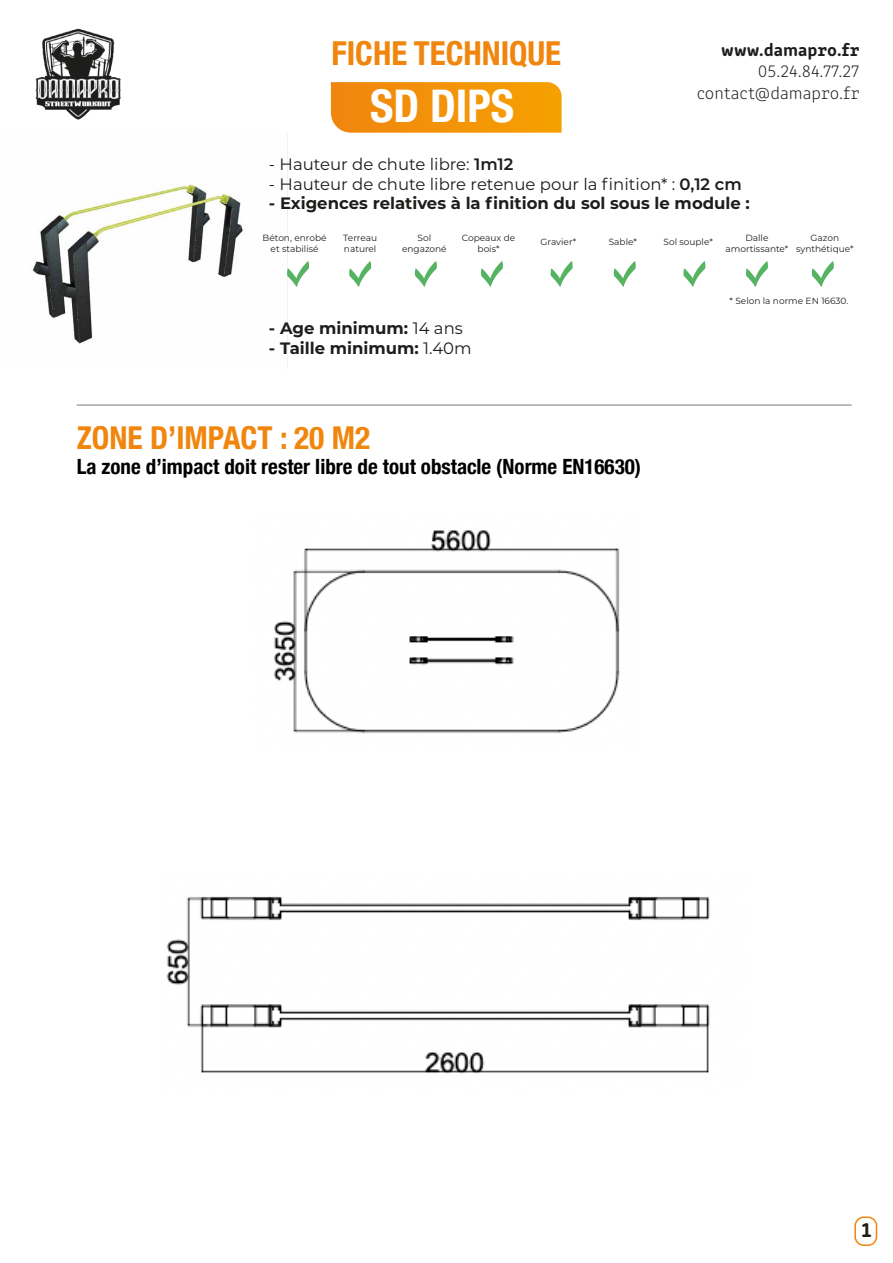
<style>
.page{position:relative;width:893px;height:1263px;background:#fff}
.page>*{position:absolute;margin:0;border:0;box-sizing:border-box;transform-origin:0 0}
.t1{font:700 condensed 45px "Helvetica Neue";color:#fff}
.t2{font:700 condensed 33px "Helvetica Neue";color:#f1860e}
.t3{font:700 condensed 31.5px "Helvetica Neue";color:#f1860e}
.t4{font:700 condensed 21px "Helvetica Neue";color:#000}
.t5{font:700 21px "Clone Rounded";color:#1d1d1b}
.t6{font:18px/21.6px "Clone Rounded El";color:#1d1d1b;text-align:right}
.t7{font:700 18px "Clone Rounded";color:#1d1d1b}
.t8{font:700 16.5px "Montserrat";color:#1d1d1b}
.t9{font:16.5px "Montserrat";color:#1d1d1b}
.t10{font:9px/10.8px "Montserrat";color:#1d1d1b;text-align:center}
.s1{font-weight:600}
.s2{font-weight:400}
</style>
<div class="page">
<img style="left:33px;top:184px;width:210px;height:160px">
<div style="left:854px;top:1216px;width:23px;height:30px;border:2px solid #f1860e;border-radius:9px"></div>
<svg style="left:331px;top:82px;width:231px;height:51px;background:#f3950d"></svg>
<img style="left:35px;top:28px;width:86px;height:92px">
<svg style="left:415px;top:261px;width:22px;height:26px"></svg>
<svg style="left:481px;top:261px;width:22px;height:26px"></svg>
<svg style="left:551px;top:261px;width:22px;height:26px"></svg>
<svg style="left:614px;top:261px;width:22px;height:26px"></svg>
<svg style="left:683px;top:261px;width:22px;height:26px"></svg>
<svg style="left:746px;top:261px;width:22px;height:26px"></svg>
<svg style="left:812px;top:261px;width:22px;height:26px"></svg>
<svg style="left:349px;top:261px;width:22px;height:26px"></svg>
<svg style="left:287px;top:261px;width:22px;height:26px"></svg>
<hr style="left:77px;top:404px;width:775px;height:2px;background:#a8a7a7">
<img style="left:273px;top:530px;width:347px;height:204px">
<img style="left:166px;top:896px;width:544px;height:178px">
<h2 class="t2" style="left:331px;top:25px;width:231px">FICHE TECHNIQUE</h2>
<h1 class="t1" style="left:370px;top:69px;width:146px">SD DIPS</h1>
<h3 class="t7" style="left:721px;top:35px;width:140px">www.damapro.fr</h3>
<h3 class="t6" style="left:697px;top:59px;width:164px">05.24.84.77.27 contact@damapro.fr</h3>
<h3 class="t9" style="left:269px;top:153px;width:246px">- Hauteur de chute libre: <span class="s1">1m12</span></h3>
<h3 class="t9" style="left:269px;top:172px;width:474px">- Hauteur de chute libre retenue pour la finition* : <span class="s1">0,12 cm</span></h3>
<h3 class="t8" style="left:269px;top:191px;width:482px">- Exigences relatives à la finition du sol sous le module :</h3>
<p class="t10" style="left:343px;top:232px;width:35px;text-align:left">Terreau naturel</p>
<p class="t10" style="left:462px;top:232px;width:55px">Copeaux de bois*</p>
<p class="t10" style="left:541px;top:237px;width:37px">Gravier*</p>
<p class="t10" style="left:663px;top:237px;width:51px">Sol souple*</p>
<p class="t10" style="left:263px;top:232px;width:65px">Béton, enrobé et stabilisé</p>
<p class="t10" style="left:402px;top:232px;width:46px">Sol engazoné</p>
<p class="t10" style="left:609px;top:237px;width:30px">Sable*</p>
<p class="t10" style="left:726px;top:232px;width:64px">Dalle amortissante*</p>
<p class="t10" style="left:796px;top:232px;width:59px">Gazon synthétique*</p>
<h3 class="t8" style="left:269px;top:316px;width:195px">- Age minimum: <span class="s2">14 ans</span></h3>
<h3 class="t8" style="left:269px;top:336px;width:204px">- Taille minimum: <span class="s2">1.40m</span></h3>
<h3 class="t3" style="left:77px;top:412px;width:295px">ZONE D’IMPACT : 20 M2</h3>
<h3 class="t4" style="left:77px;top:449px;width:566px">La zone d’impact doit rester libre de tout obstacle (Norme EN16630)</h3>
<p class="t10" style="left:730px;top:295px;width:120px">* Selon la norme EN 16630.</p>
<h3 class="t5" style="left:861px;top:1213px;width:12px">1</h3>
</div>
